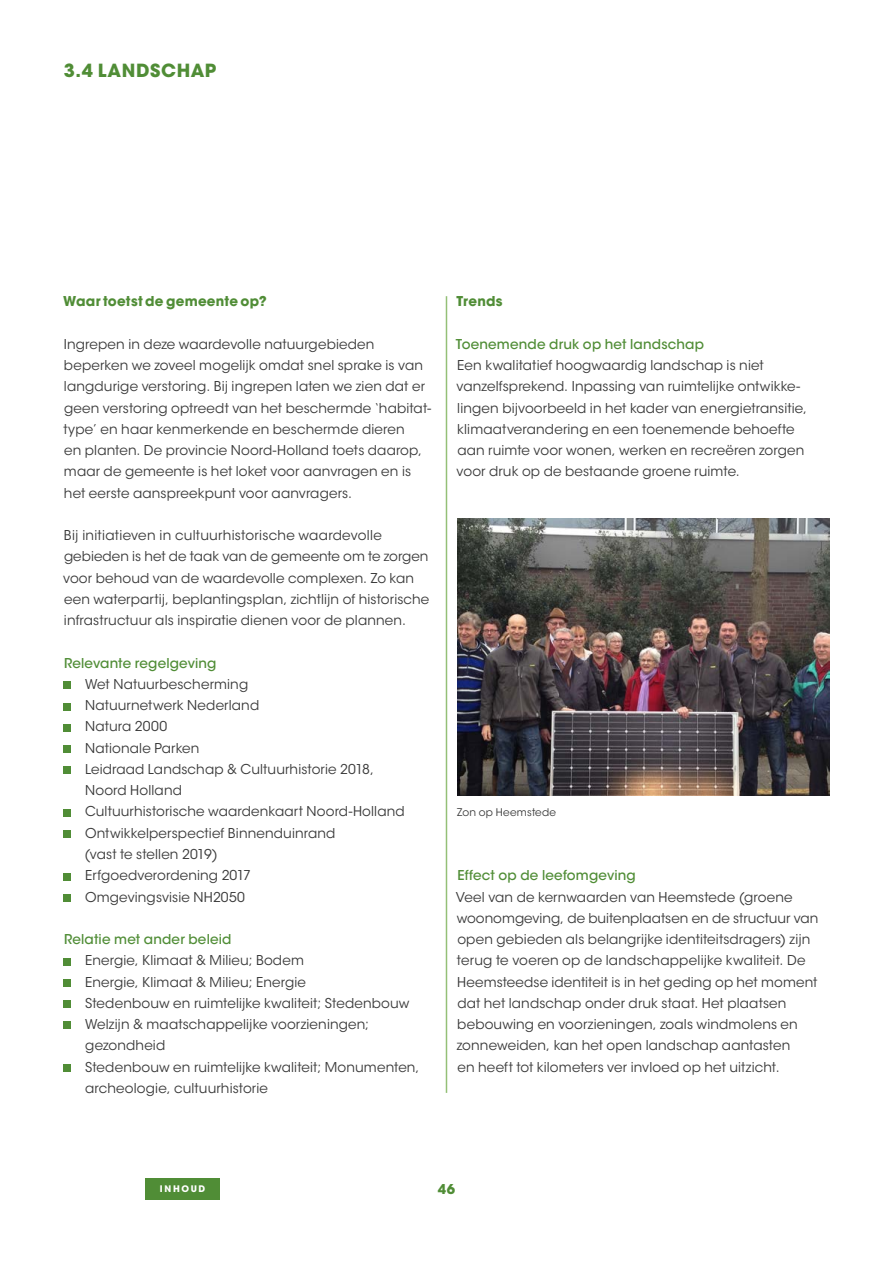
<style>
.page{position:relative;width:893px;height:1263px;background:#fff}
.page>*{position:absolute;margin:0;border:0;box-sizing:border-box;transform-origin:0 0}
.t1{font:700 18px "ITC Avant Garde Std";letter-spacing:.035em;color:#508d36}
.t2{font:13.5px/21.3px "ITC Avant Garde Std";letter-spacing:.01em;color:#393939}
.t3{font:500 13.5px "ITC Avant Garde Std";letter-spacing:.01em;color:#508d36}
.t4{font:700 13.5px "ITC Avant Garde Std";letter-spacing:.015em;color:#508d36}
.t5{font:10.5px "ITC Avant Garde Std";letter-spacing:.02em;color:#393939}
.t6{font:700 9px "ITC Avant Garde Std";letter-spacing:.18em;color:#fff}
</style>
<div class="page">
<div style="left:145px;top:1178px;width:75px;height:21px;background:#508d36"></div>
<div style="left:64px;top:682px;width:7px;height:7px;background:#508d36"></div>
<div style="left:64px;top:703px;width:7px;height:7px;background:#508d36"></div>
<div style="left:64px;top:724px;width:7px;height:7px;background:#508d36"></div>
<div style="left:64px;top:745px;width:7px;height:8px;background:#508d36"></div>
<div style="left:64px;top:767px;width:7px;height:7px;background:#508d36"></div>
<div style="left:64px;top:809px;width:7px;height:7px;background:#508d36"></div>
<div style="left:64px;top:830px;width:7px;height:8px;background:#508d36"></div>
<div style="left:64px;top:873px;width:7px;height:7px;background:#508d36"></div>
<div style="left:64px;top:894px;width:7px;height:7px;background:#508d36"></div>
<div style="left:64px;top:958px;width:7px;height:7px;background:#508d36"></div>
<div style="left:64px;top:979px;width:7px;height:7px;background:#508d36"></div>
<div style="left:64px;top:1000px;width:7px;height:8px;background:#508d36"></div>
<div style="left:64px;top:1022px;width:7px;height:7px;background:#508d36"></div>
<div style="left:64px;top:1064px;width:7px;height:7px;background:#508d36"></div>
<img style="left:457px;top:519px;width:372px;height:276px">
<hr style="left:446px;top:296px;width:1px;height:797px;background:#94c077">
<h1 class="t1" style="left:64px;top:59px;width:154px">3.4 LANDSCHAP</h1>
<p class="t4" style="left:63px;top:292px;width:205px">Waar toetst de gemeente op?</p>
<p class="t2" style="left:63px;top:333px;width:369px">Ingrepen in deze waardevolle natuurgebieden beperken we zoveel mogelijk omdat snel sprake is van langdurige verstoring. Bij ingrepen laten we zien dat er geen verstoring optreedt van het beschermde ‘habitat&shy;type’ en haar kenmerkende en beschermde dieren<br>en planten. De provincie Noord-Holland toets daarop, maar de gemeente is het loket voor aanvragen en is het eerste aanspreekpunt voor aanvragers.</p>
<p class="t2" style="left:63px;top:525px;width:368px">Bij initiatieven in cultuurhistorische waardevolle gebieden is het de taak van de gemeente om te zorgen voor behoud van de waardevolle complexen. Zo kan een waterpartij, beplantingsplan, zichtlijn of historische infrastructuur als inspiratie dienen voor de plannen.</p>
<p class="t3" style="left:64px;top:654px;width:154px">Relevante regelgeving</p>
<p class="t2" style="left:84px;top:673px;width:322px">Wet Natuurbescherming<br>Natuurnetwerk Nederland<br>Natura 2000<br>Nationale Parken<br>Leidraad Landschap &amp; Cultuurhistorie 2018,<br>Noord Holland<br>Cultuurhistorische waardenkaart Noord-Holland<br>Ontwikkelperspectief Binnenduinrand<br>(vast te stellen 2019)<br>Erfgoedverordening 2017<br>Omgevingsvisie NH2050</p>
<p class="t3" style="left:64px;top:931px;width:169px">Relatie met ander beleid</p>
<p class="t2" style="left:85px;top:950px;width:336px">Energie, Klimaat &amp; Milieu; Bodem<br>Energie, Klimaat &amp; Milieu; Energie<br>Stedenbouw en ruimtelijke kwaliteit; Stedenbouw Welzijn &amp; maatschappelijke voorzieningen; gezondheid<br>Stedenbouw en ruimtelijke kwaliteit; Monumenten, archeologie, cultuurhistorie</p>
<p class="t4" style="left:456px;top:292px;width:48px">Trends</p>
<p class="t3" style="left:456px;top:335px;width:250px">Toenemende druk op het landschap</p>
<p class="t2" style="left:456px;top:355px;width:352px">Een kwalitatief hoogwaardig landschap is niet vanzelfsprekend. Inpassing van ruimtelijke ontwikke&shy;lingen bijvoorbeeld in het kader van energietransitie, klimaatverandering en een toenemende behoefte aan ruimte voor wonen, werken en recreëren zorgen voor druk op de bestaande groene ruimte.</p>
<p class="t5" style="left:457px;top:806px;width:101px">Zon op Heemstede</p>
<p class="t3" style="left:457px;top:867px;width:180px">Effect op de leefomgeving</p>
<p class="t2" style="left:456px;top:886px;width:364px">Veel van de kernwaarden van Heemstede (groene woonomgeving, de buitenplaatsen en de structuur van open gebieden als belangrijke identiteitsdragers) zijn terug te voeren op de landschappelijke kwaliteit. De Heemsteedse identiteit is in het geding op het moment dat het landschap onder druk staat. Het plaatsen bebouwing en voorzieningen, zoals windmolens en zonneweiden, kan het open landschap aantasten<br>en heeft tot kilometers ver invloed op het uitzicht.</p>
<p class="t6" style="left:160px;top:1183px;width:47px">INHOUD</p>
<p class="t4" style="left:438px;top:1180px;width:19px">46</p>
</div>
